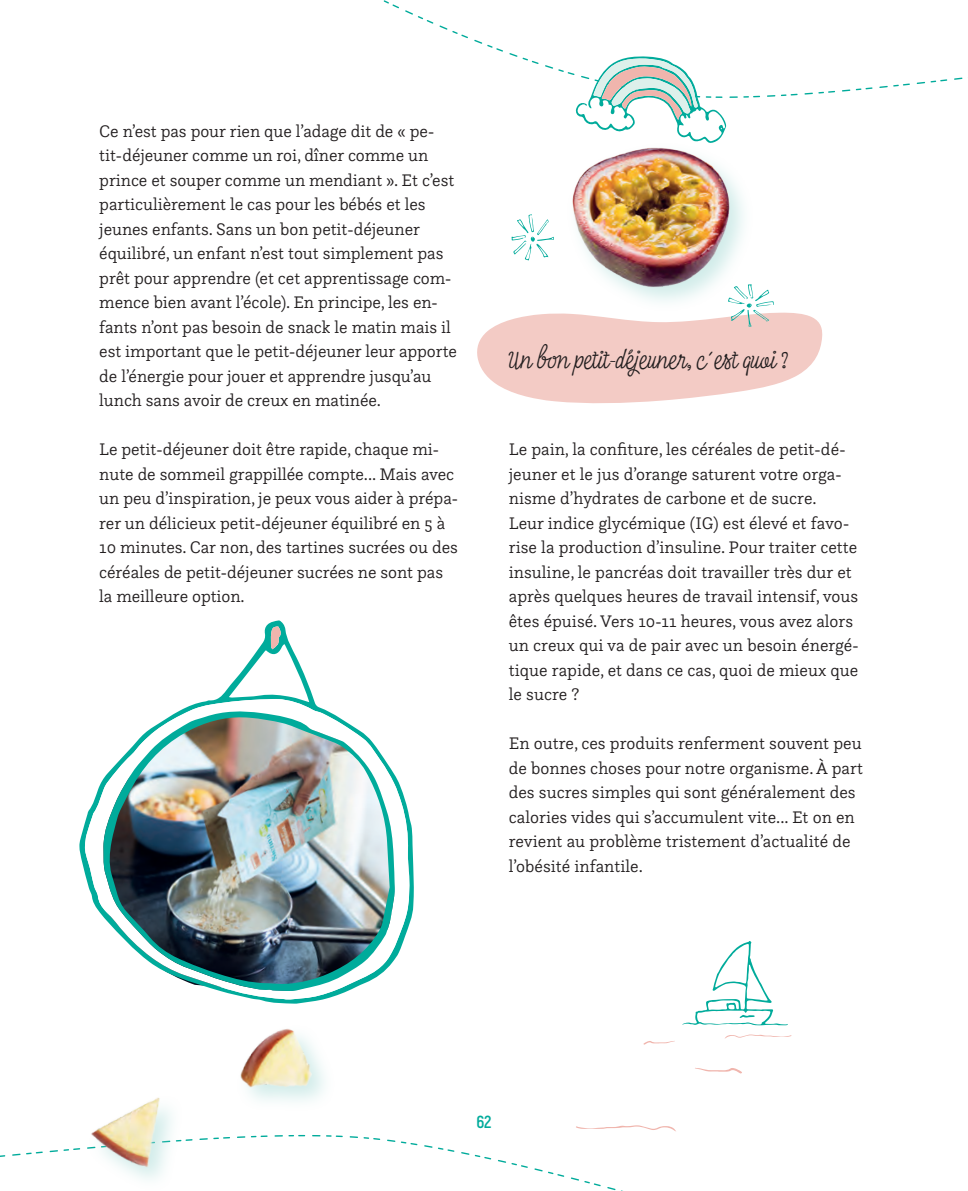
<style>
.page{position:relative;width:968px;height:1191px;background:#fff}
.page>*{position:absolute;margin:0;border:0;box-sizing:border-box;transform-origin:0 0}
.t1{font:35px "Inkheart Script";color:#231f20}
.t2{font:300 17.5px/24.5px "Questa Slab";letter-spacing:-.005em;color:#231f20}
.t3{font:700 17.5px "Akrobat";color:#00ab9b}
</style>
<div class="page">
<svg style="left:383px;top:0;width:580px;height:127px"></svg>
<svg style="left:725px;top:1034px;width:66px;height:4px"></svg>
<svg style="left:643px;top:1041px;width:31px;height:3px"></svg>
<svg style="left:682px;top:941px;width:105px;height:84px"></svg>
<img style="left:572px;top:147px;width:172px;height:137px">
<svg style="left:575px;top:56px;width:151px;height:87px"></svg>
<svg style="left:79px;top:620px;width:335px;height:305px"></svg>
<svg style="left:85px;top:699px;width:324px;height:260px"></svg>
<svg style="left:270px;top:626px;width:12px;height:23px"></svg>
<img style="left:103px;top:710px;width:292px;height:274px">
<img style="left:56px;top:960px;width:307px;height:220px">
<svg style="left:576px;top:1125px;width:100px;height:6px"></svg>
<svg style="left:695px;top:1067px;width:47px;height:6px"></svg>
<svg style="left:477px;top:284px;width:345px;height:120px"></svg>
<svg style="left:511px;top:214px;width:43px;height:46px"></svg>
<p class="t2" style="left:99px;top:118px;width:359px">Ce n’est pas pour rien que l’adage dit de « pe&shy;tit-déjeuner comme un roi, dîner comme un prince et souper comme un mendiant ». Et c’est particulièrement le cas pour les bébés et les jeunes enfants. Sans un bon petit-déjeuner équilibré, un enfant n’est tout simplement pas prêt pour apprendre (et cet apprentissage com&shy;mence bien avant l’école). En principe, les en&shy;fants n’ont pas besoin de snack le matin mais il est important que le petit-déjeuner leur apporte de l’énergie pour jouer et apprendre jusqu’au lunch sans avoir de creux en matinée.</p>
<p class="t2" style="left:99px;top:436px;width:360px">Le petit-déjeuner doit être rapide, chaque mi&shy;nute de sommeil grappillée compte... Mais avec un peu d’inspiration, je peux vous aider à prépa&shy;rer un délicieux petit-déjeuner équilibré en 5 à 10 minutes. Car non, des tartines sucrées ou des céréales de petit-déjeuner sucrées ne sont pas la meilleure option.</p>
<h1 class="t1" style="left:508px;top:339px;width:281px">Un bon petit-déjeuner, c'est quoi ?</h1>
<p class="t2" style="left:508px;top:436px;width:352px">Le pain, la confiture, les céréales de petit-dé&shy;jeuner et le jus d’orange saturent votre orga&shy;nisme d’hydrates de carbone et de sucre.<br>Leur indice glycémique (IG) est élevé et favo&shy;rise la production d’insuline. Pour traiter cette insuline, le pancréas doit travailler très dur et après quelques heures de travail intensif, vous êtes épuisé. Vers 10-11 heures, vous avez alors un creux qui va de pair avec un besoin énergé&shy;tique rapide, et dans ce cas, quoi de mieux que le sucre ?</p>
<p class="t2" style="left:508px;top:730px;width:355px">En outre, ces produits renferment souvent peu de bonnes choses pour notre organisme. À part des sucres simples qui sont généralement des calories vides qui s’accumulent vite... Et on en revient au problème tristement d’actualité de l’obésité infantile.</p>
<p class="t3" style="left:476px;top:1111px;width:17px">62</p>
</div>
